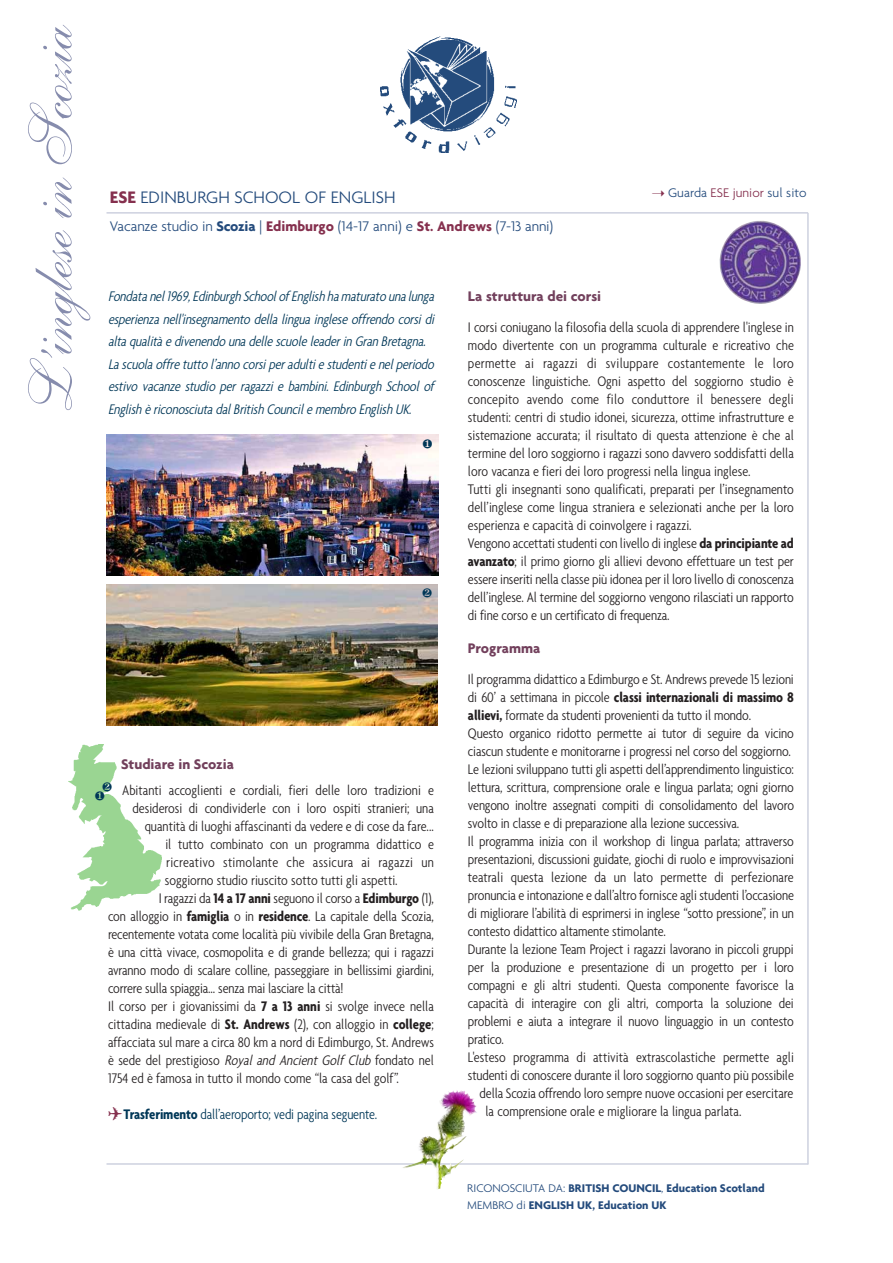
<style>
.page{position:relative;width:893px;height:1263px;background:#fff}
.page>*{position:absolute;margin:0;border:0;box-sizing:border-box;transform-origin:0 0}
.t1{font:60px "Shelley Allegro Script";color:#868cad}
.t2{font:300 18px "Agenda";color:#244b7c}
.t3{font:300 condensed 15px/18px "Agenda";letter-spacing:-.01em;color:#231f20}
.t4{font:italic 300 condensed 15px/22.5px "Agenda";letter-spacing:-.01em;color:#003757}
.t5{font:300 15px "Agenda";letter-spacing:-.01em;color:#244b7c}
.t6{font:700 condensed 15px "Agenda";letter-spacing:-.01em;color:#231f20}
.t7{font:300 condensed 15px "Agenda";letter-spacing:-.01em;color:#003757}
.t8{font:700 15px "Agenda";color:#72405c}
.t9{font:300 condensed 15px "Agenda";letter-spacing:.02em;color:#231f20}
.t10{font:300 13.5px "Agenda";color:#244b7c}
.t11{font:700 12px/16.5px "Agenda";color:#244b7c}
.s1{font-weight:700;color:#85304e}
.s2{font-weight:700}
.s3{color:#85304e}
.s4{font-style:italic}
.s5{font-weight:300}
</style>
<div class="page">
<img style="left:380px;top:37px;width:136px;height:115px">
<hr style="left:106px;top:212px;width:702px;height:2px;background:#cdd1df">
<hr style="left:106px;top:1163px;width:702px;height:2px;background:#cdd1df">
<hr style="left:807px;top:213px;width:2px;height:951px;background:#cdd1df">
<img style="left:719px;top:221px;width:82px;height:83px">
<img style="left:106px;top:435px;width:333px;height:141px">
<img style="left:106px;top:585px;width:332px;height:140px">
<img style="left:68px;top:744px;width:93px;height:167px">
<img style="left:402px;top:1090px;width:76px;height:99px">
<svg style="left:423px;top:439px;width:9px;height:9px"></svg>
<svg style="left:423px;top:588px;width:9px;height:9px"></svg>
<svg style="left:95px;top:782px;width:17px;height:18px"></svg>
<h1 class="t1" style="left:36px;top:421px;width:397px;rotate:-90deg">L ’inglesein Scozia</h1>
<p class="t2" style="left:110px;top:190px;width:287px"><span class="s1">ESE</span> EDINBURGH SCHOOL OF ENGLISH</p>
<p class="t5" style="left:110px;top:220px;width:445px">Vacanze studio in <span class="s2">Scozia</span> | <span class="s1">Edimburgo</span> (14-17 anni) e <span class="s1">St. Andrews</span> (7-13 anni)</p>
<p class="t10" style="left:652px;top:187px;width:156px"><span class="s3">➝</span> Guarda <span class="s3">ESE junior</span> sul sito</p>
<p class="t4" style="left:108px;top:286px;width:330px">Fondatanel1969,Edinburgh Schoolof English hamaturato unalunga esperienza nell'insegnamento della lingua inglese offrendo corsi di altaqualitàe divenendo unadelle scuole leaderin Gran Bretagna.<br>Lascuolaoffre tutto l’anno corsiperadultie studentie nelperiodo estivo vacanze studio per ragazzi e bambini. Edinburgh School of English è riconosciutadalBritish Councile membro English UK.</p>
<p class="t8" style="left:121px;top:758px;width:114px">Studiare in Scozia</p>
<p class="t3" style="left:122px;top:782px;width:313px">Abitanti accoglienti e cordiali, fieri delle loro tradizioni e</p>
<p class="t3" style="left:132px;top:800px;width:303px">desiderosi di condividerle con i loro ospiti stranieri; una</p>
<p class="t3" style="left:145px;top:818px;width:291px">quantità di luoghi affascinanti da vedere e di cose da fare...</p>
<p class="t3" style="left:165px;top:836px;width:270px">il tutto combinato con un programma didattico e</p>
<p class="t9" style="left:166px;top:857px;width:269px">ricreativo stimolante che assicura ai ragazzi un</p>
<p class="t3" style="left:165px;top:872px;width:234px">soggiorno studio riuscito sotto tutti gli aspetti.</p>
<p class="t3" style="left:159px;top:890px;width:277px">I ragazzi da <span class="s2">14 a 17 anni</span> seguono il corso a <span class="s2">Edimburgo</span> (1),</p>
<p class="t3" style="left:108px;top:908px;width:327px">con alloggio in <span class="s2">famiglia</span> o in <span class="s2">residence</span>. La capitale della Scozia,</p>
<p class="t3" style="left:108px;top:926px;width:327px">recentemente votata come località più vivibile della Gran Bretagna,</p>
<p class="t3" style="left:108px;top:944px;width:327px">è una città vivace, cosmopolita e di grande bellezza; qui i ragazzi</p>
<p class="t3" style="left:108px;top:962px;width:327px">avranno modo di scalare colline, passeggiare in bellissimi giardini,</p>
<p class="t3" style="left:108px;top:980px;width:237px">correre sulla spiaggia... senza mai lasciare la città!</p>
<p class="t3" style="left:108px;top:998px;width:327px">Il corso per i giovanissimi da <span class="s2">7 a 13 anni</span> si svolge invece nella</p>
<p class="t3" style="left:108px;top:1016px;width:327px">cittadina medievale di <span class="s2">St. Andrews</span> (2), con alloggio in <span class="s2">college</span>;</p>
<p class="t3" style="left:108px;top:1034px;width:327px">affacciata sul mare a circa 80 km a nord di Edimburgo, St. Andrews</p>
<p class="t3" style="left:108px;top:1052px;width:327px">è sede del prestigioso <span class="s4">Royal and Ancient Golf Club</span> fondato nel</p>
<p class="t3" style="left:108px;top:1070px;width:292px">1754 ed è famosa in tutto il mondo come “la casa del golf”.</p>
<p class="t7" style="left:108px;top:1109px;width:271px"><span class="s3">✈</span><span class="s2">Trasferimento</span> dall’aeroporto; vedi pagina seguente.</p>
<p class="t8" style="left:468px;top:291px;width:135px">La struttura dei corsi</p>
<p class="t3" style="left:468px;top:319px;width:327px">I corsi coniugano la filosofia della scuola di apprendere l'inglese in modo divertente con un programma culturale e ricreativo che permette ai ragazzi di sviluppare costantemente le loro conoscenze linguistiche. Ogni aspetto del soggiorno studio è concepito avendo come filo conduttore il benessere degli studenti: centri di studio idonei, sicurezza, ottime infrastrutture e sistemazione accurata; il risultato di questa attenzione è che al termine del loro soggiorno i ragazzi sono davvero soddisfatti della loro vacanza e fieri dei loro progressi nella lingua inglese.<br>Tutti gli insegnanti sono qualificati, preparati per l’insegnamento dell’inglese come lingua straniera e selezionati anche per la loro esperienza e capacità di coinvolgere i ragazzi.<br>Vengono accettati studenti con livello di inglese <span class="s2">da principiante ad avanzato</span>; il primo giorno gli allievi devono effettuare un test per essere inseriti nella classe più idonea per il loro livello di conoscenza dell’inglese. Al termine del soggiorno vengono rilasciati un rapporto di fine corso e un certificato di frequenza.</p>
<p class="t8" style="left:468px;top:642px;width:74px">Programma</p>
<p class="t3" style="left:468px;top:671px;width:327px">Il programma didattico a Edimburgo e St. Andrews prevede 15 lezioni</p>
<p class="t6" style="left:468px;top:691px;width:327px"><span class="s5">di 60’ a settimana in piccole</span> classi internazionali di massimo 8</p>
<p class="t3" style="left:468px;top:707px;width:285px"><span class="s2">allievi,</span> formate da studenti provenienti da tutto il mondo.</p>
<p class="t3" style="left:468px;top:725px;width:327px">Questo organico ridotto permette ai tutor di seguire da vicino</p>
<p class="t3" style="left:468px;top:743px;width:325px">ciascun studente e monitorarne i progressi nel corso del soggiorno.</p>
<p class="t3" style="left:468px;top:761px;width:328px">Le lezioni sviluppano tutti gli aspetti dell’apprendimento linguistico:</p>
<p class="t3" style="left:468px;top:779px;width:327px">lettura, scrittura, comprensione orale e lingua parlata; ogni giorno</p>
<p class="t3" style="left:468px;top:797px;width:328px">vengono inoltre assegnati compiti di consolidamento del lavoro</p>
<p class="t3" style="left:468px;top:815px;width:273px">svolto in classe e di preparazione alla lezione successiva.</p>
<p class="t3" style="left:468px;top:833px;width:327px">Il programma inizia con il workshop di lingua parlata; attraverso</p>
<p class="t3" style="left:468px;top:851px;width:328px">presentazioni, discussioni guidate, giochi di ruolo e improvvisazioni</p>
<p class="t3" style="left:468px;top:869px;width:327px">teatrali questa lezione da un lato permette di perfezionare</p>
<p class="t3" style="left:468px;top:887px;width:327px">pronuncia e intonazione e dall’altro fornisce agli studenti l’occasione</p>
<p class="t3" style="left:468px;top:905px;width:327px">di migliorare l’abilità di esprimersi in inglese “sotto pressione”, in un</p>
<p class="t3" style="left:468px;top:923px;width:200px">contesto didattico altamente stimolante.</p>
<p class="t3" style="left:468px;top:941px;width:327px">Durante la lezione Team Project i ragazzi lavorano in piccoli gruppi</p>
<p class="t3" style="left:468px;top:959px;width:327px">per la produzione e presentazione di un progetto per i loro</p>
<p class="t3" style="left:468px;top:977px;width:327px">compagni e gli altri studenti. Questa componente favorisce la</p>
<p class="t3" style="left:468px;top:995px;width:327px">capacità di interagire con gli altri, comporta la soluzione dei</p>
<p class="t3" style="left:468px;top:1013px;width:327px">problemi e aiuta a integrare il nuovo linguaggio in un contesto</p>
<p class="t3" style="left:468px;top:1031px;width:38px">pratico.</p>
<p class="t3" style="left:468px;top:1049px;width:327px">L'esteso programma di attività extrascolastiche permette agli</p>
<p class="t3" style="left:468px;top:1067px;width:327px">studenti di conoscere durante il loro soggiorno quanto più possibile</p>
<p class="t3" style="left:480px;top:1085px;width:315px">della Scozia offrendo loro sempre nuove occasioni per esercitare</p>
<p class="t3" style="left:485px;top:1103px;width:258px">la comprensione orale e migliorare la lingua parlata.</p>
<p class="t11" style="left:467px;top:1181px;width:299px"><span class="s5">RICONOSCIUTA DA:</span> BRITISH COUNCIL<span class="s5">,</span> Education Scotland<br><span class="s5">MEMBRO di</span> ENGLISH UK, Education UK</p>
</div>
